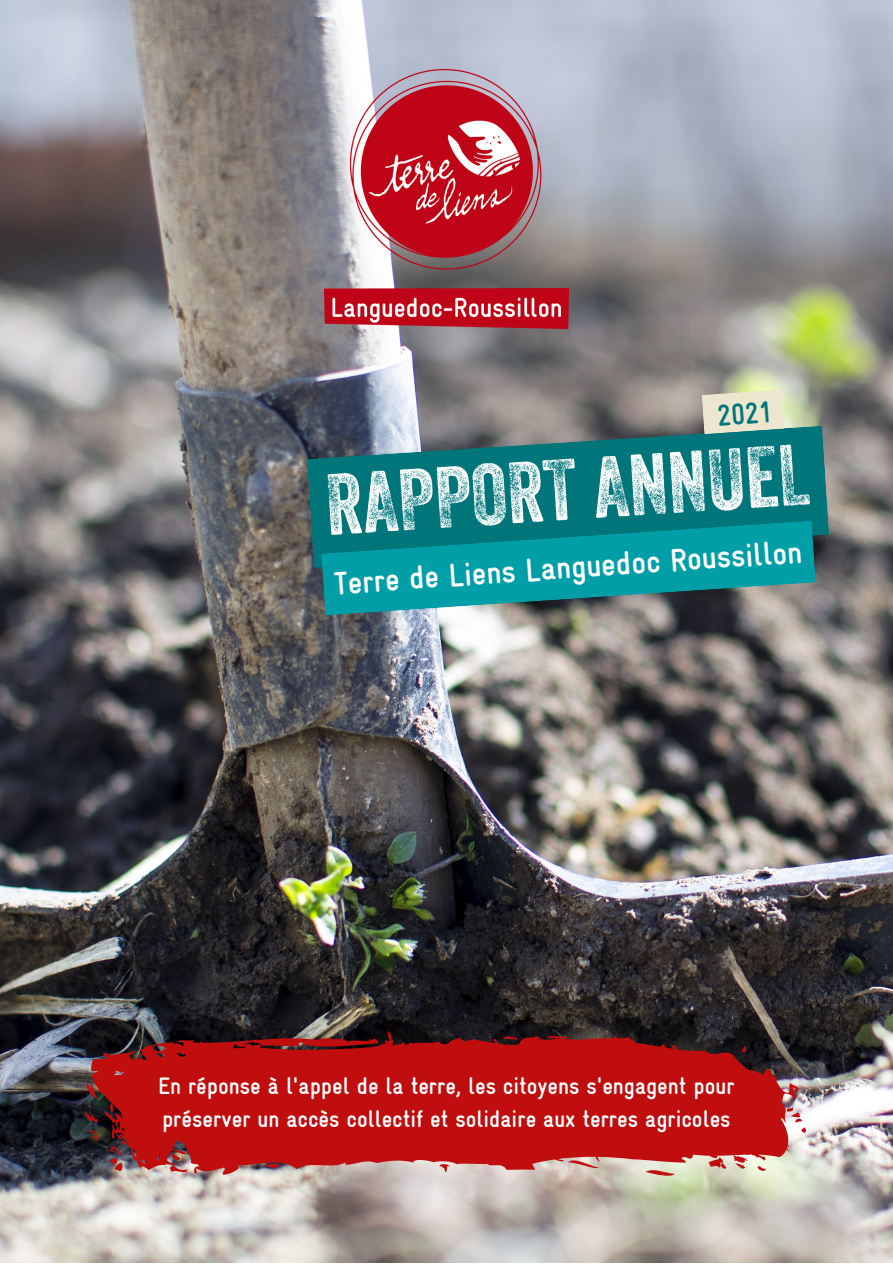
<style>
.page{position:relative;width:893px;height:1264px;background:#fff}
.page>*{position:absolute;margin:0;border:0;box-sizing:border-box;transform-origin:0 0}
.t1{font:83.85px "Veneer Three";color:#fff}
.t2{font:700 condensed 33px "Gravur";color:#fff}
.t3{font:700 condensed 30px "Gravur";color:#00767b}
.t4{font:700 condensed 24px/32.5px "Gravur";color:#fff}
</style>
<div class="page">
<img style="left:0;top:0;width:892px;height:1262px">
<svg style="left:307px;top:426px;width:522px;height:142px;background:#15757b"></svg>
<svg style="left:321px;top:520px;width:494px;height:95px;background:#159096"></svg>
<svg style="left:701px;top:389px;width:83px;height:45px;background:#d7d9c3"></svg>
<img style="left:324px;top:70px;width:244px;height:258px">
<svg style="left:85px;top:1029px;width:723px;height:148px;background:#aa2625"></svg>
<p class="t3" style="left:715px;top:399px;width:56px;rotate:-5deg">2021</p>
<h1 class="t1" style="left:323px;top:476px;width:486px;rotate:-4deg">RAPPORT ANNUEL</h1>
<h2 class="t2" style="left:333px;top:565px;width:470px;rotate:-4deg">Terre de Liens Languedoc Roussillon</h2>
<p class="t4" style="left:158px;top:1069px;width:578px">En réponse à l'appel de la terre, les citoyens s'engagent pour préserver un accès collectif et solidaire aux terres agricoles</p>
</div>
